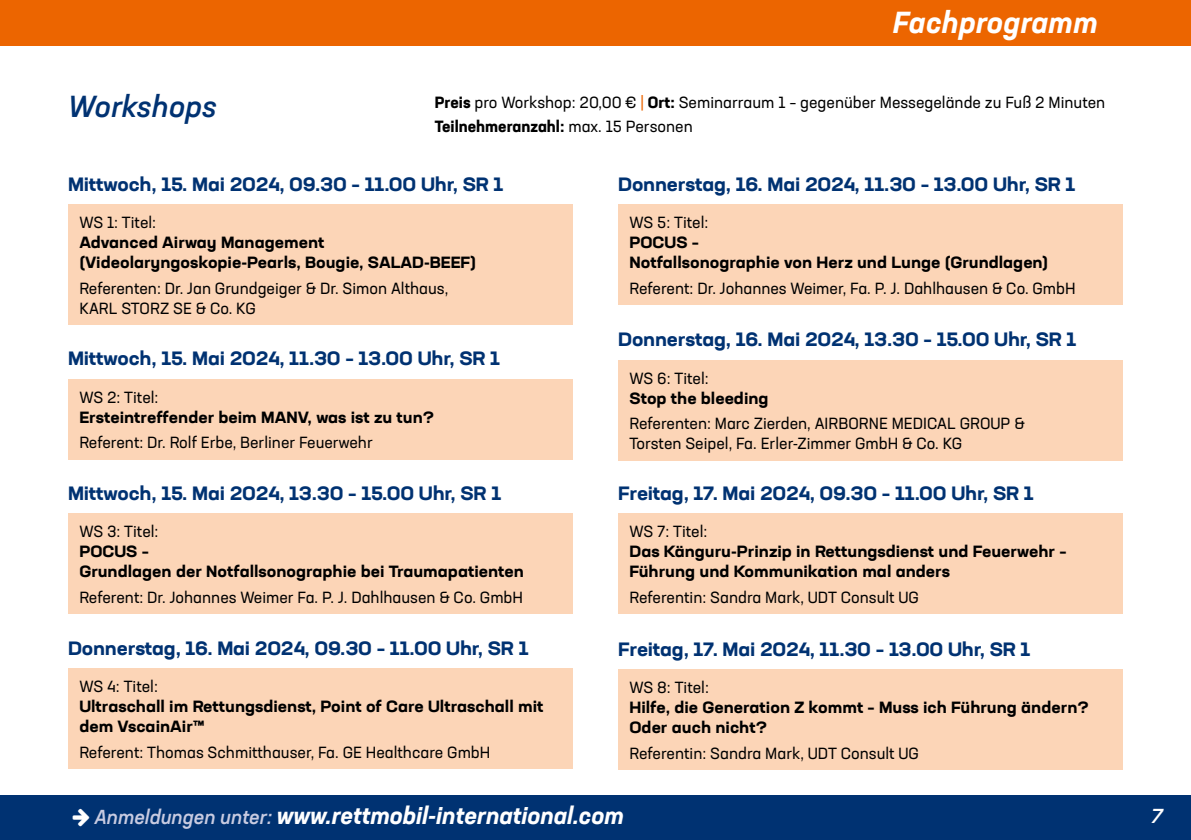
<style>
.page{position:relative;width:1191px;height:840px;background:#fff}
.page>*{position:absolute;margin:0;border:0;box-sizing:border-box;transform-origin:0 0}
.t1{font:italic 700 30px "Neusa Next Std";letter-spacing:.015em;color:#fff}
.t2{font:italic 500 30px "Neusa Next Std";letter-spacing:.015em;color:#003272}
.t3{font:italic 700 24px "Neusa Next Std";color:#fff}
.t4{font:italic 500 20px "Neusa Next Std";letter-spacing:.015em;color:#c8cbe1}
.t5{font:italic 500 expanded 20px "Neusa Next Std";color:#fff}
.t6{font:700 expanded 19px "Neusa Next Std";letter-spacing:-.01em;color:#003272}
.t7{font:16px/20px "Neusa Next Std";color:#000}
.t8{font:700 expanded 16px/20px "Neusa Next Std";color:#000}
.s1{font-weight:700}
.s2{color:#ec6500}
.s3{font-weight:500;font-size:20px;color:#c8cbe1}
</style>
<div class="page">
<div style="left:0;top:795px;width:1191px;height:44px;background:#003272"></div>
<div style="left:68px;top:204px;width:505px;height:121px;background:#fcd5b7"></div>
<div style="left:68px;top:379px;width:505px;height:80px;background:#fcd5b7"></div>
<div style="left:68px;top:513px;width:505px;height:101px;background:#fcd5b7"></div>
<div style="left:618px;top:513px;width:505px;height:101px;background:#fcd5b7"></div>
<div style="left:618px;top:668px;width:505px;height:101px;background:#fcd5b7"></div>
<div style="left:68px;top:668px;width:505px;height:100px;background:#fcd5b7"></div>
<div style="left:618px;top:204px;width:505px;height:101px;background:#fcd5b7"></div>
<div style="left:618px;top:359px;width:505px;height:101px;background:#fcd5b7"></div>
<div style="left:0;top:0;width:1191px;height:45px;background:#ec6500"></div>
<h1 class="t1" style="left:893px;top:3px;width:206px">Fachprogramm</h1>
<h1 class="t2" style="left:68px;top:88px;width:150px">Workshops</h1>
<p class="t7" style="left:435px;top:90px;width:672px;line-height:24px"><span class="s1">Preis</span> pro Workshop: 20,00 € <span class="s2">|</span> <span class="s1">Ort:</span> Seminarraum 1 – gegenüber Messegelände zu Fuß 2 Minuten<br><span class="s1">Teilnehmeranzahl:</span> max. 15 Personen</p>
<p class="t6" style="left:68px;top:171px;width:437px">Mittwoch, 15. Mai 2024, 09.30 – 11.00 Uhr, SR 1</p>
<p class="t7" style="left:79px;top:212px;width:78px">WS 1: Titel:</p>
<p class="t8" style="left:79px;top:232px;width:398px">Advanced Airway Management (Videolaryngoskopie-Pearls, Bougie, SALAD-BEEF)</p>
<p class="t7" style="left:79px;top:277px;width:370px">Referenten: Dr. Jan Grundgeiger &amp; Dr. Simon Althaus,<br>KARL STORZ SE &amp; Co. KG</p>
<p class="t6" style="left:68px;top:346px;width:433px">Mittwoch, 15. Mai 2024, 11.30 – 13.00 Uhr, SR 1</p>
<p class="t7" style="left:79px;top:386px;width:81px">WS 2: Titel:</p>
<p class="t8" style="left:79px;top:406px;width:356px">Ersteintreffender beim MANV, was ist zu tun?</p>
<p class="t7" style="left:79px;top:432px;width:295px">Referent: Dr. Rolf Erbe, Berliner Feuerwehr</p>
<p class="t6" style="left:68px;top:480px;width:434px">Mittwoch, 15. Mai 2024, 13.30 – 15.00 Uhr, SR 1</p>
<p class="t7" style="left:79px;top:521px;width:81px">WS 3: Titel:</p>
<p class="t8" style="left:79px;top:541px;width:446px">POCUS –<br>Grundlagen der Notfallsonographie bei Traumapatienten</p>
<p class="t7" style="left:79px;top:586px;width:445px">Referent: Dr. Johannes Weimer Fa. P. J. Dahlhausen &amp; Co. GmbH</p>
<p class="t6" style="left:68px;top:635px;width:462px">Donnerstag, 16. Mai 2024, 09.30 – 11.00 Uhr, SR 1</p>
<p class="t7" style="left:79px;top:675px;width:80px">WS 4: Titel:</p>
<p class="t8" style="left:79px;top:695px;width:465px">Ultraschall im Rettungsdienst, Point of Care Ultraschall mit dem VscainAir™</p>
<p class="t7" style="left:79px;top:741px;width:412px">Referent: Thomas Schmitthauser, Fa. GE Healthcare GmbH</p>
<p class="t6" style="left:618px;top:171px;width:458px">Donnerstag, 16. Mai 2024, 11.30 – 13.00 Uhr, SR 1</p>
<p class="t7" style="left:629px;top:212px;width:80px">WS 5: Titel:</p>
<p class="t8" style="left:629px;top:232px;width:420px">POCUS –<br>Notfallsonographie von Herz und Lunge (Grundlagen)</p>
<p class="t7" style="left:629px;top:277px;width:448px">Referent: Dr. Johannes Weimer, Fa. P. J. Dahlhausen &amp; Co. GmbH</p>
<p class="t6" style="left:618px;top:327px;width:460px">Donnerstag, 16. Mai 2024, 13.30 – 15.00 Uhr, SR 1</p>
<p class="t7" style="left:629px;top:367px;width:81px">WS 6: Titel:</p>
<p class="t8" style="left:629px;top:387px;width:141px">Stop the bleeding</p>
<p class="t7" style="left:629px;top:413px;width:397px">Referenten: Marc Zierden, AIRBORNE MEDICAL GROUP &amp;<br>Torsten Seipel, Fa. Erler-Zimmer GmbH &amp; Co. KG</p>
<p class="t6" style="left:618px;top:480px;width:417px">Freitag, 17. Mai 2024, 09.30 – 11.00 Uhr, SR 1</p>
<p class="t7" style="left:629px;top:521px;width:79px">WS 7: Titel:</p>
<p class="t8" style="left:629px;top:541px;width:438px">Das Känguru-Prinzip in Rettungsdienst und Feuerwehr –<br>Führung und Kommunikation mal anders</p>
<p class="t7" style="left:629px;top:586px;width:291px">Referentin: Sandra Mark, UDT Consult UG</p>
<p class="t6" style="left:618px;top:636px;width:414px">Freitag, 17. Mai 2024, 11.30 – 13.00 Uhr, SR 1</p>
<p class="t7" style="left:629px;top:676px;width:81px">WS 8: Titel:</p>
<p class="t8" style="left:629px;top:696px;width:461px">Hilfe, die Generation Z kommt – Muss ich Führung ändern?<br>Oder auch nicht?</p>
<p class="t7" style="left:629px;top:742px;width:291px">Referentin: Sandra Mark, UDT Consult UG</p>
<h2 class="t3" style="left:95px;top:799px;width:530px"><span class="s3">Anmeldungen unter:</span> www.rettmobil-international.com</h2>
<p class="t4" style="left:95px;top:803px;width:194px">Tickets buchen unter:</p>
<h2 class="t3" style="left:326px;top:799px;width:320px">w.rettmob l-international.com</h2>
<p class="t5" style="left:1151px;top:802px;width:13px">7</p>
</div>
